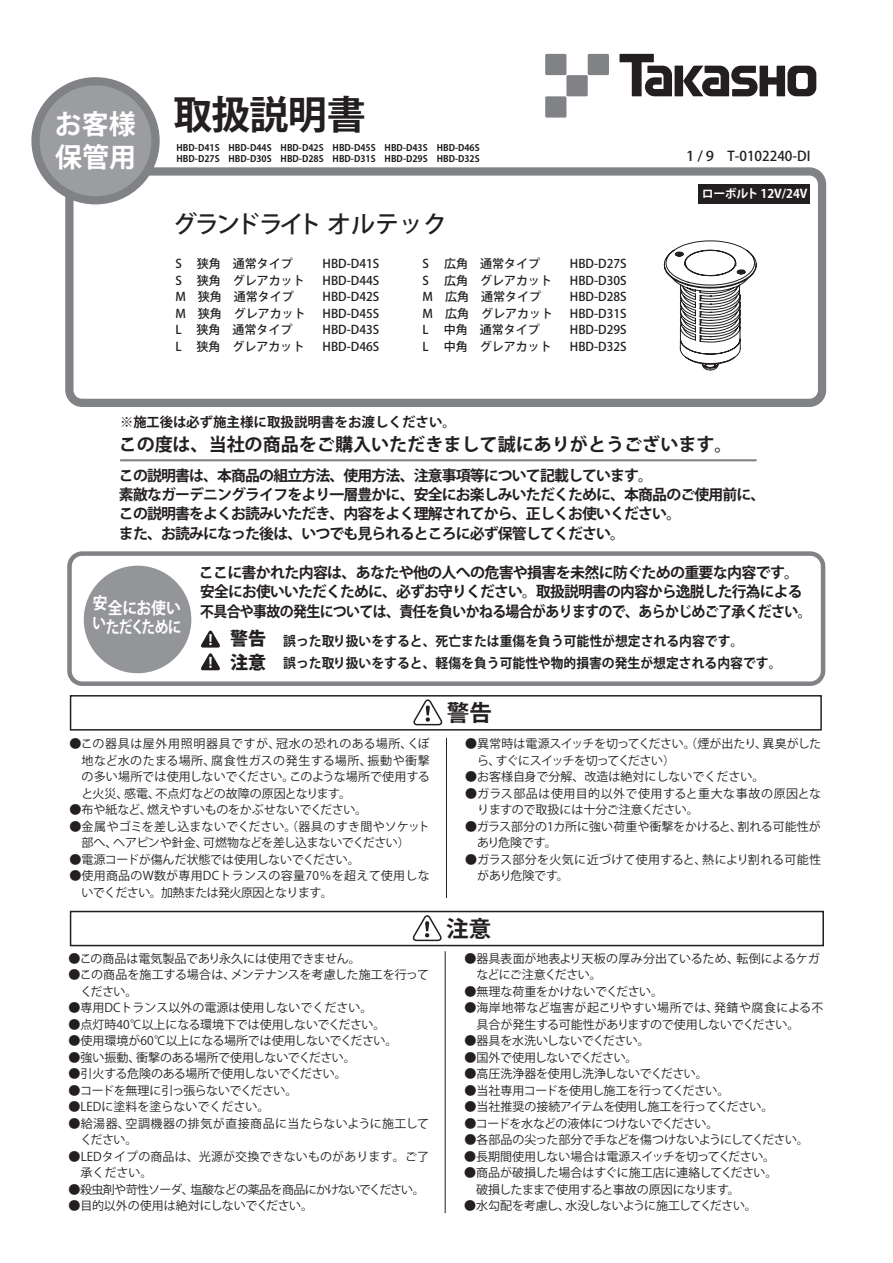
<style>
.page{position:relative;width:893px;height:1263px;background:#fff}
.page>*{position:absolute;margin:0;border:0;box-sizing:border-box;transform-origin:0 0}
.t1{font:700 39px "Koz Go Pro";letter-spacing:-.025em;color:#231f20}
.t2{font:700 27px "Koz Go Pro";color:#fff}
.t3{font:500 24px "Koz Go Pro";letter-spacing:-.06em;color:#231f20}
.t4{font:700 22.5px "Koz Go Pro";color:#231f20}
.t5{font:700 18px "Koz Go Pro";color:#231f20}
.t6{font:800 18px/23.1px "Koz Go Pro";color:#231f20}
.t7{font:700 16.5px "Koz Go Pro";letter-spacing:-.04em;color:#fff;scale:.83 1}
.t8{font:700 15px "Koz Go Pro";letter-spacing:-.05em;color:#231f20}
.t9{font:700 15px "Koz Go Pro";letter-spacing:-.05em;color:#231f20;scale:.93 1}
.t10{font:700 14.85px/19.4px "Koz Go Pro";letter-spacing:-.055em;color:#231f20}
.t11{font:700 13.5px/22.6px "Koz Go Pro";color:#231f20;scale:.95 1}
.t12{font:700 13.5px "Koz Go Pro";color:#231f20}
.t13{font:500 13.5px "Koz Go Pro";color:#231f20;scale:1.09 1}
.t14{font:12px/16.5px "Koz Go Pro";color:#231f20}
.t15{font:500 12px "Koz Go Pro";color:#231f20}
.t16{font:12px "Koz Go Pro";letter-spacing:-.03em;color:#231f20}
.t17{font:12px/16.5px "Koz Go Pro";letter-spacing:-.02em;color:#231f20}
.t18{font:12px "Koz Go Pro";letter-spacing:-.025em;color:#231f20}
.t19{font:12px/16.5px "Koz Go Pro";letter-spacing:-.04em;color:#231f20}
.t20{font:12px "Koz Go Pro";letter-spacing:-.05em;color:#231f20}
.t21{font:12px/16.5px "Koz Go Pro";letter-spacing:.02em;color:#231f20}
.t22{font:12px "Koz Go Pro";letter-spacing:-.035em;color:#231f20}
.t23{font:12px/16.5px "Koz Go Pro";letter-spacing:.04em;color:#231f20}
.t24{font:700 12px "Koz Go Pro";letter-spacing:-.015em;color:#fff}
.t25{font:700 9px/10.8px "Koz Go Pro";color:#231f20}
</style>
<div class="page">
<svg style="left:619px;top:54px;width:53px;height:42px"></svg>
<div style="left:675px;top:66px;width:8px;height:30px;background:#231f20"></div>
<svg style="left:683px;top:66px;width:133px;height:30px"></svg>
<div style="left:545px;top:54px;width:21px;height:21px;background:#808285"></div>
<div style="left:566px;top:75px;width:22px;height:21px;background:#808285"></div>
<div style="left:588px;top:54px;width:21px;height:21px;background:#808285"></div>
<div style="left:545px;top:96px;width:21px;height:22px;background:#808285"></div>
<div style="left:84px;top:566px;width:107px;height:107px;background:#939598;border-radius:50%"></div>
<svg style="left:201px;top:630px;width:19px;height:40px"></svg>
<div style="left:67px;top:551px;width:758px;height:135px;border:5px solid #808285;border-radius:13px"></div>
<hr style="left:120px;top:459px;width:637px;height:2px;background:#808285">
<div style="left:65px;top:167px;width:761px;height:240px;border:8px solid #808285;border-radius:13px"></div>
<div style="left:36px;top:81px;width:120px;height:119px;background:#9b9da0;border-radius:50%"></div>
<div style="left:31px;top:77px;width:129px;height:127px;border:8px solid #808285;border-radius:50%"></div>
<div style="left:70px;top:695px;width:752px;height:35px;border:2px solid #231f20"></div>
<svg style="left:413px;top:697px;width:31px;height:29px"></svg>
<div style="left:70px;top:911px;width:754px;height:35px;border:2px solid #231f20"></div>
<svg style="left:413px;top:913px;width:31px;height:29px"></svg>
<hr style="left:446px;top:738px;width:1px;height:160px;background:#231f20">
<hr style="left:445px;top:951px;width:1px;height:262px;background:#231f20">
<div style="left:698px;top:184px;width:112px;height:20px;background:#231f20"></div>
<svg style="left:664px;top:240px;width:93px;height:130px"></svg>
<h1 class="t1" style="left:55px;top:90px;width:312px"><sub>お客様</sub> 取扱説明書</h1>
<h2 class="t2" style="left:55px;top:139px;width:82px">保管用</h2>
<p class="t13" style="left:686px;top:148px;width:115px">1 / 9 T-0102240-DI</p>
<p class="t25" style="left:177px;top:143px;width:305px">HBD-D41S　HBD-D44S　HBD-D42S　HBD-D45S　HBD-D43S　HBD-D46S<br>HBD-D27S　HBD-D30S　HBD-D28S　HBD-D31S　HBD-D29S　HBD-D32S</p>
<h3 class="t3" style="left:173px;top:209px;width:276px">グランドライト オルテック</h3>
<p class="t15" style="left:175px;top:256px;width:119px">S 　狭角　通常タイプ</p>
<p class="t15" style="left:323px;top:256px;width:58px">HBD-D41S</p>
<p class="t15" style="left:175px;top:272px;width:131px">S 　狭角　グレアカット</p>
<p class="t15" style="left:323px;top:272px;width:58px">HBD-D44S</p>
<p class="t15" style="left:175px;top:289px;width:120px">M　狭角　通常タイプ</p>
<p class="t15" style="left:323px;top:289px;width:58px">HBD-D42S</p>
<p class="t15" style="left:175px;top:305px;width:132px">M　狭角　グレアカット</p>
<p class="t15" style="left:323px;top:305px;width:58px">HBD-D45S</p>
<p class="t15" style="left:175px;top:322px;width:119px">L 　狭角　通常タイプ</p>
<p class="t15" style="left:323px;top:322px;width:58px">HBD-D43S</p>
<p class="t15" style="left:175px;top:338px;width:131px">L 　狭角　グレアカット</p>
<p class="t15" style="left:323px;top:338px;width:58px">HBD-D46S</p>
<p class="t15" style="left:423px;top:256px;width:119px">S 　広角　通常タイプ</p>
<p class="t15" style="left:570px;top:256px;width:58px">HBD-D27S</p>
<p class="t15" style="left:423px;top:272px;width:131px">S 　広角　グレアカット</p>
<p class="t15" style="left:570px;top:272px;width:58px">HBD-D30S</p>
<p class="t15" style="left:423px;top:289px;width:120px">M　広角　通常タイプ</p>
<p class="t15" style="left:570px;top:289px;width:58px">HBD-D28S</p>
<p class="t15" style="left:423px;top:305px;width:132px">M　広角　グレアカット</p>
<p class="t15" style="left:570px;top:305px;width:58px">HBD-D31S</p>
<p class="t15" style="left:423px;top:322px;width:119px">L 　中角　通常タイプ</p>
<p class="t15" style="left:570px;top:322px;width:58px">HBD-D29S</p>
<p class="t15" style="left:423px;top:338px;width:131px">L 　中角　グレアカット</p>
<p class="t15" style="left:570px;top:338px;width:58px">HBD-D32S</p>
<p class="t12" style="left:120px;top:413px;width:337px">※施工後は必ず施主様に取扱説明書をお渡しください。</p>
<p class="t24" style="left:702px;top:186px;width:107px">ローボルト 12V/24V</p>
<h3 class="t5" style="left:119px;top:433px;width:615px">この度は、当社の商品をご購入いただきまして誠にありがとうございます。</h3>
<p class="t10" style="left:119px;top:466px;width:648px">この説明書は、本商品の組立方法、使用方法、注意事項等について記載しています。<br>素敵なガーデニングライフをより一層豊かに、安全にお楽しみいただくために、本商品のご使用前に、この説明書をよくお読みいただき、内容をよく理解されてから、正しくお使いください。<br>また、お読みになった後は、いつでも見られるところに必ず保管してください。</p>
<p class="t8" style="left:199px;top:562px;width:602px">ここに書かれた内容は、あなたや他の人への危害や損害を未然に防ぐための重要な内容です。</p>
<p class="t8" style="left:200px;top:582px;width:604px">安全にお使いいただくために、必ずお守りください。取扱説明書の内容から逸脱した行為による</p>
<p class="t9" style="left:93px;top:601px;width:774px"><sup>安全にお使い</sup> 不具合や事故の発生については、責任を負いかねる場合がありますので、あらかじめご了承ください。</p>
<h3 class="t7" style="left:92px;top:617px;width:109px">いただくために</h3>
<p class="t11" style="left:283px;top:630px;width:526px">誤った取り扱いをすると、死亡または重傷を負う可能性が想定される内容です。<br>誤った取り扱いをすると、軽傷を負う可能性や物的損害の発生が想定される内容です。</p>
<h3 class="t6" style="left:230px;top:628px;width:37px">警告注意</h3>
<p class="t14" style="left:81px;top:736px;width:350px;text-align:justify;text-indent:-12px">●この器具は屋外用照明器具ですが、冠水の恐れのある場所、くぼ地など水のたまる場所、腐食性ガスの発生する場所、振動や衝撃の多い場所では使用しないでください。このような場所で使用すると火災、感電、不点灯などの故障の原因となります。</p>
<p class="t17" style="left:69px;top:802px;width:299px">●布や紙など、燃えやすいものをかぶせないでください。</p>
<p class="t14" style="left:81px;top:818px;width:350px;text-indent:-12px">●金属やゴミを差し込まないでください。（器具のすき間やソケット部へ、ヘアピンや針金、可燃物などを差し込まないでください）</p>
<p class="t18" style="left:69px;top:852px;width:292px">●電源コードが傷んだ状態では使用しないでください。</p>
<p class="t21" style="left:81px;top:868px;width:350px;text-indent:-12px">●使用商品のW数が専用DCトランスの容量70％を超えて使用しないでください。加熱または発火原因となります。</p>
<p class="t14" style="left:69px;top:950px;width:294px">●この商品は電気製品であり永久には使用できません。</p>
<p class="t17" style="left:81px;top:967px;width:350px;text-indent:-12px">●この商品を施工する場合は、メンテナンスを考慮した施工を行ってください。</p>
<p class="t14" style="left:69px;top:1000px;width:305px">●専用DCトランス以外の電源は使用しないでください。</p>
<p class="t14" style="left:69px;top:1016px;width:318px">●点灯時40℃以上になる環境下では使用しないでください。</p>
<p class="t14" style="left:69px;top:1033px;width:330px">●使用環境が60℃以上になる場所では使用しないでください。</p>
<p class="t18" style="left:69px;top:1050px;width:289px">●強い振動、衝撃のある場所で使用しないでください。</p>
<p class="t16" style="left:69px;top:1066px;width:280px">●引火する危険のある場所で使用しないでください。</p>
<p class="t19" style="left:69px;top:1082px;width:230px">●コードを無理に引っ張らないでください。</p>
<p class="t14" style="left:69px;top:1099px;width:202px">●LEDに塗料を塗らないでください。</p>
<p class="t23" style="left:81px;top:1115px;width:350px;text-indent:-12px">●給湯器、空調機器の排気が直接商品に当たらないように施工してください。</p>
<p class="t14" style="left:81px;top:1148px;width:350px;text-indent:-12px">●LEDタイプの商品は、光源が交換できないものがあります。ご了承ください。</p>
<p class="t20" style="left:69px;top:1182px;width:358px">●殺虫剤や苛性ソーダ、塩酸などの薬品を商品にかけないでください。</p>
<p class="t14" style="left:69px;top:1198px;width:246px">●目的以外の使用は絶対にしないでください。</p>
<h3 class="t4" style="left:447px;top:698px;width:46px">警告</h3>
<p class="t19" style="left:477px;top:736px;width:346px;text-indent:-12px">●異常時は電源スイッチを切ってください。（煙が出たり、異臭がしたら、すぐにスイッチを切ってください）</p>
<p class="t14" style="left:465px;top:769px;width:301px">●お客様自身で分解、改造は絶対にしないでください。</p>
<p class="t14" style="left:477px;top:785px;width:346px;text-indent:-12px">●ガラス部品は使用目的以外で使用すると重大な事故の原因となりますので取扱には十分ご注意ください。</p>
<p class="t14" style="left:477px;top:818px;width:345px;text-indent:-12px">●ガラス部分の1カ所に強い荷重や衝撃をかけると、割れる可能性があり危険です。</p>
<p class="t14" style="left:477px;top:851px;width:346px;text-indent:-12px">●ガラス部分を火気に近づけて使用すると、熱により割れる可能性があり危険です。</p>
<h3 class="t4" style="left:446px;top:914px;width:46px">注意</h3>
<p class="t14" style="left:476px;top:950px;width:345px;text-indent:-12px">●器具表面が地表より天板の厚み分出ているため、転倒によるケガなどにご注意ください。</p>
<p class="t17" style="left:464px;top:983px;width:200px">●無理な荷重をかけないでください。</p>
<p class="t14" style="left:476px;top:1000px;width:348px;text-indent:-12px">●海岸地帯など塩害が起こりやすい場所では、発錆や腐食による不具合が発生する可能性がありますので使用しないでください。</p>
<p class="t16" style="left:464px;top:1033px;width:187px">●器具を水洗いしないでください。</p>
<p class="t22" style="left:464px;top:1050px;width:175px">●国外で使用しないでください。</p>
<p class="t18" style="left:464px;top:1066px;width:245px">●高圧洗浄器を使用し洗浄しないでください。</p>
<p class="t16" style="left:464px;top:1083px;width:267px">●当社専用コードを使用し施工を行ってください。</p>
<p class="t22" style="left:464px;top:1099px;width:311px">●当社推奨の接続アイテムを使用し施工を行ってください。</p>
<p class="t16" style="left:464px;top:1116px;width:256px">●コードを水などの液体につけないでください。</p>
<p class="t16" style="left:464px;top:1132px;width:346px">●各部品の尖った部分で手などを傷つけないようにしてください。</p>
<p class="t16" style="left:464px;top:1149px;width:312px">●長期間使用しない場合は電源スイッチを切ってください。</p>
<p class="t14" style="left:464px;top:1165px;width:315px">●商品が破損した場合はすぐに施工店に連絡してください。　破損したままで使用すると事故の原因になります。</p>
<p class="t20" style="left:464px;top:1198px;width:294px">●水勾配を考慮し、水没しないように施工してください。</p>
</div>
